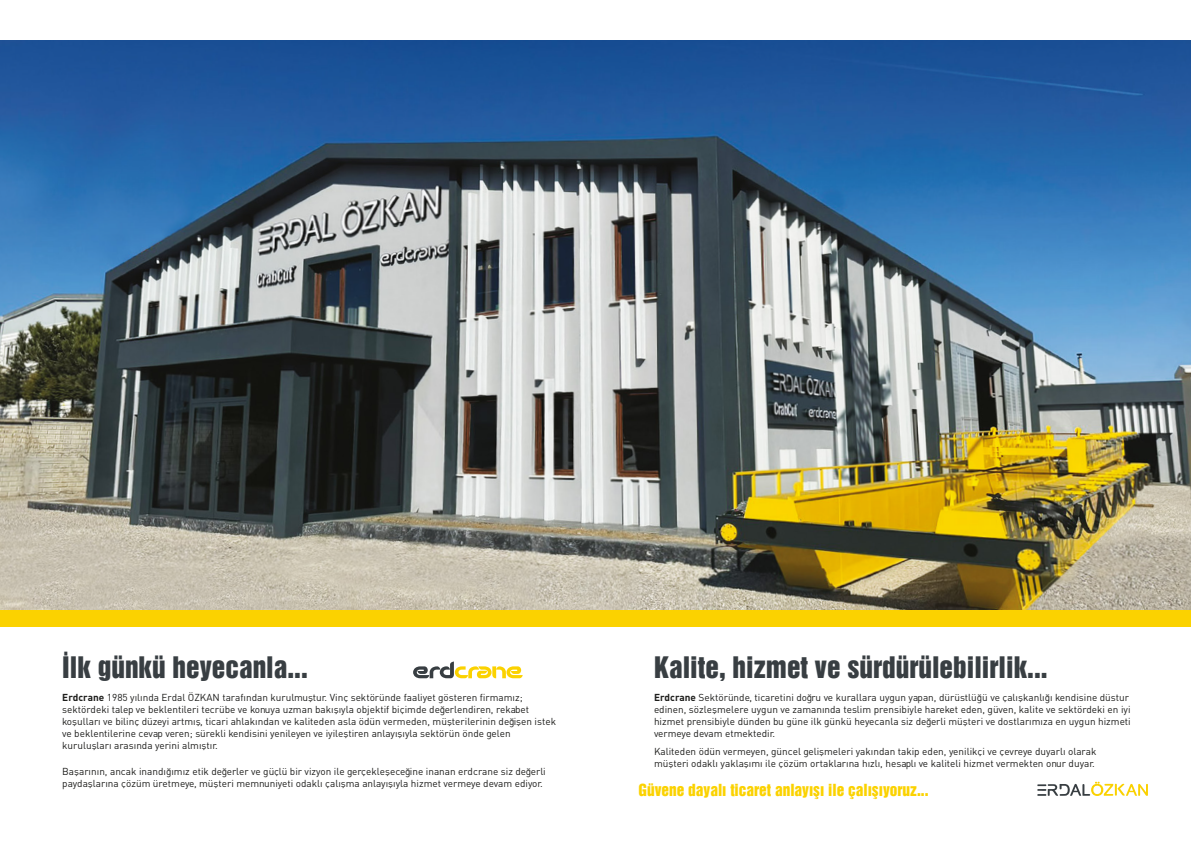
<style>
.page{position:relative;width:1191px;height:842px;background:#fff}
.page>*{position:absolute;margin:0;border:0;box-sizing:border-box;transform-origin:0 0}
.t1{font:27.2px "Helvetica Inserat";color:#383e42}
.t2{font:15.3px "Helvetica Inserat";color:#fbd200}
.t3{font:10px/12px "DIN Tr";color:#1d1d1b}
.s1{font-family:"DINT Bold Tr"}
</style>
<div class="page">
<div style="left:0;top:576px;width:1191px;height:50px;background:#fbd200"></div>
<svg style="left:413px;top:662px;width:110px;height:16px"></svg>
<img style="left:0;top:40px;width:1191px;height:569px">
<svg style="left:1037px;top:782px;width:111px;height:14px"></svg>
<h1 class="t1" style="left:62px;top:651px;width:247px">İlk günkü heyecanla...</h1>
<p class="t3" style="left:62px;top:691px;width:495px"><span class="s1">Erdcrane</span> 1985 yılında Erdal ÖZKAN tarafından kurulmuştur. Vinç sektöründe faaliyet gösteren firmamız; sektördeki talep ve beklentileri tecrübe ve konuya uzman bakışıyla objektif biçimde değerlendiren, rekabet koşulları ve bilinç düzeyi artmış, ticari ahlakından ve kaliteden asla ödün vermeden, müşterilerinin değişen istek ve beklentilerine cevap veren; sürekli kendisini yenileyen ve iyileştiren anlayışıyla sektörün önde gelen kuruluşları arasında yerini almıştır.</p>
<p class="t3" style="left:62px;top:765px;width:485px">Başarının, ancak inandığımız etik değerler ve güçlü bir vizyon ile gerçekleşeceğine inanan erdcrane siz değerli paydaşlarına çözüm üretmeye, müşteri memnuniyeti odaklı çalışma anlayışıyla hizmet vermeye devam ediyor.</p>
<h1 class="t1" style="left:654px;top:651px;width:395px">Kalite, hizmet ve sürdürülebilirlik...</h1>
<p class="t3" style="left:654px;top:691px;width:478px"><span class="s1">Erdcrane</span> Sektöründe, ticaretini doğru ve kurallara uygun yapan, dürüstlüğü ve çalışkanlığı kendisine düstur edinen, sözleşmelere uygun ve zamanında teslim prensibiyle hareket eden, güven, kalite ve sektördeki en iyi hizmet prensibiyle dünden bu güne ilk günkü heyecanla siz değerli müşteri ve dostlarımıza en uygun hizmeti vermeye devam etmektedir.</p>
<p class="t3" style="left:654px;top:745px;width:444px">Kaliteden ödün vermeyen, güncel gelişmeleri yakından takip eden, yenilikçi ve çevreye duyarlı olarak müşteri odaklı yaklaşımı ile çözüm ortaklarına hızlı, hesaplı ve kaliteli hizmet vermekten onur duyar.</p>
<h2 class="t2" style="left:638px;top:781px;width:291px">Güvene dayalı ticaret anlayışı ile çalışıyoruz...</h2>
</div>
